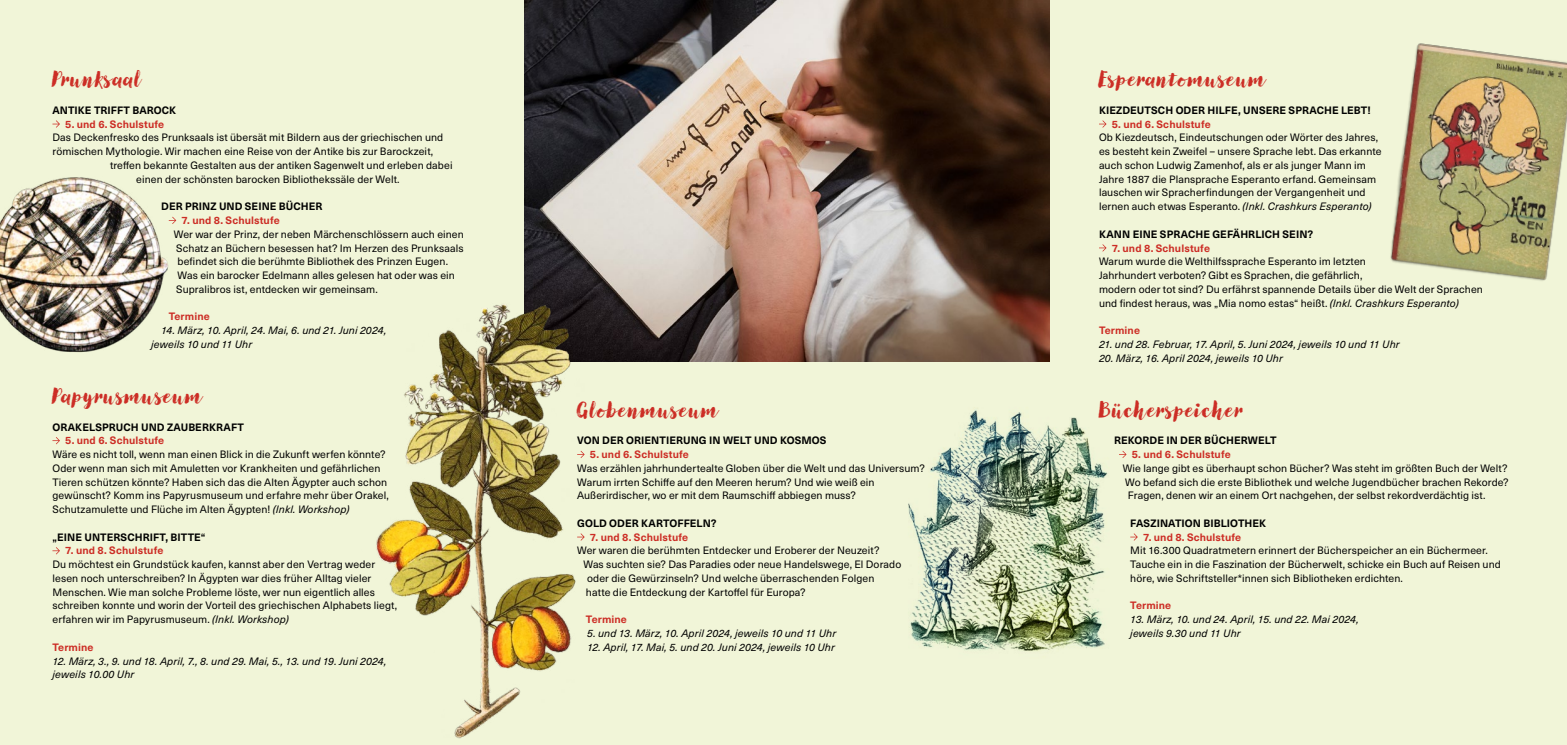
<style>
.page{position:relative;width:1567px;height:745px;background:#fff}
.page>*{position:absolute;margin:0;border:0;box-sizing:border-box;transform-origin:0 0}
.Titel_Canvas{font:800 21.25px "Canvas Script";letter-spacing:.06em;color:#cc2d25}
.Titel_Canvas-2{font:800 21.25px "Canvas Script";letter-spacing:.02em;color:#cc2d25}
.Lauftext_8_4pt{font:10.5px/13.8px "Neue Haas Unica W1 G";letter-spacing:.01em;color:#000}
.Lauftext_8_4pt-2{font:italic 10.5px/13.8px "Neue Haas Unica W1 G";letter-spacing:.01em;color:#000}
.Titel_8_4pt{font:700 10.5px "Neue Haas Unica W1 G";letter-spacing:.005em;color:#000}
.Hervorhebung_färbig{font:700 10.5px "Neue Haas Unica W1 G";letter-spacing:.01em;color:#cc2d25}
.s1{font-style:italic}
</style>
<div class="page">
<div style="left:0;top:0;width:1566px;height:744px;background:#f1f5d8"></div>
<img style="left:908px;top:410px;width:219px;height:241px">
<img style="left:1390px;top:43px;width:176px;height:238px">
<img style="left:524px;top:0;width:525px;height:361px">
<img style="left:376px;top:272px;width:238px;height:467px">
<svg style="left:52px;top:121px;width:7px;height:6px"></svg>
<svg style="left:169px;top:217px;width:6px;height:6px"></svg>
<svg style="left:52px;top:437px;width:7px;height:6px"></svg>
<svg style="left:52px;top:547px;width:7px;height:6px"></svg>
<svg style="left:577px;top:451px;width:6px;height:6px"></svg>
<svg style="left:577px;top:533px;width:6px;height:7px"></svg>
<svg style="left:1098px;top:121px;width:7px;height:6px"></svg>
<svg style="left:1098px;top:244px;width:7px;height:7px"></svg>
<svg style="left:1118px;top:451px;width:7px;height:6px"></svg>
<svg style="left:1130px;top:533px;width:6px;height:7px"></svg>
<img style="left:0;top:177px;width:169px;height:176px">
<p class="Titel_Canvas-2" style="left:52px;top:65px;width:90px">Prunksaal</p>
<p class="Titel_8_4pt" style="left:52px;top:102px;width:125px">ANTIKE TRIFFT BAROCK</p>
<p class="Hervorhebung_färbig" style="left:65px;top:116px;width:100px">5. und 6. Schulstufe</p>
<p class="Lauftext_8_4pt" style="left:52px;top:130px;width:392px">Das Deckenfresko des Prunksaals ist übersät mit Bildern aus der griechischen und</p>
<p class="Lauftext_8_4pt" style="left:52px;top:144px;width:382px">römischen Mythologie. Wir machen eine Reise von der Antike bis zur Barockzeit,</p>
<p class="Lauftext_8_4pt" style="left:110px;top:158px;width:344px">treffen bekannte Gestalten aus der antiken Sagenwelt und erleben dabei</p>
<p class="Lauftext_8_4pt" style="left:136px;top:171px;width:265px">einen der schönsten barocken Bibliothekssäle der Welt.</p>
<p class="Titel_8_4pt" style="left:161px;top:198px;width:163px">DER PRINZ UND SEINE BÜCHER</p>
<p class="Hervorhebung_färbig" style="left:181px;top:212px;width:100px">7. und 8. Schulstufe</p>
<p class="Lauftext_8_4pt" style="left:174px;top:226px;width:291px">Wer war der Prinz, der neben Märchenschlössern auch einen Schatz an Büchern besessen hat? Im Herzen des Prunksaals befindet sich die berühmte Bibliothek des Prinzen Eugen.<br>Was ein barocker Edelmann alles gelesen hat oder was ein Supralibros ist, entdecken wir gemeinsam.</p>
<p class="Hervorhebung_färbig" style="left:169px;top:308px;width:43px">Termine</p>
<p class="Lauftext_8_4pt-2" style="left:151px;top:323px;width:237px;text-indent:10px">14. März, 10. April, 24. Mai, 6. und 21. Juni 2024, jeweils 10 und 11 Uhr</p>
<p class="Titel_Canvas" style="left:52px;top:382px;width:151px">Papyrusmuseum</p>
<p class="Titel_8_4pt" style="left:52px;top:418px;width:193px">ORAKELSPRUCH UND ZAUBERKRAFT</p>
<p class="Hervorhebung_färbig" style="left:65px;top:432px;width:100px">5. und 6. Schulstufe</p>
<p class="Lauftext_8_4pt" style="left:52px;top:446px;width:338px">Wäre es nicht toll, wenn man einen Blick in die Zukunft werfen könnte?<br>Oder wenn man sich mit Amuletten vor Krankheiten und gefährlichen Tieren schützen könnte? Haben sich das die Alten Ägypter auch schon gewünscht? Komm ins Papyrusmuseum und erfahre mehr über Orakel, Schutzamulette und Flüche im Alten Ägypten! <span class="s1">(Inkl. Workshop)</span></p>
<p class="Titel_8_4pt" style="left:52px;top:528px;width:154px">„EINE UNTERSCHRIFT, BITTE“</p>
<p class="Hervorhebung_färbig" style="left:65px;top:542px;width:100px">7. und 8. Schulstufe</p>
<p class="Lauftext_8_4pt" style="left:52px;top:556px;width:346px">Du möchtest ein Grundstück kaufen, kannst aber den Vertrag weder lesen noch unterschreiben? In Ägypten war dies früher Alltag vieler Menschen. Wie man solche Probleme löste, wer nun eigentlich alles schreiben konnte und worin der Vorteil des griechischen Alphabets liegt, erfahren wir im Papyrusmuseum. <span class="s1">(Inkl. Workshop)</span></p>
<p class="Hervorhebung_färbig" style="left:52px;top:638px;width:43px">Termine</p>
<p class="Lauftext_8_4pt-2" style="left:52px;top:653px;width:335px">12. März, 3., 9. und 18. April, 7., 8. und 29. Mai, 5., 13. und 19. Juni 2024, jeweils 10.00 Uhr</p>
<p class="Titel_Canvas" style="left:577px;top:395px;width:142px">Globenmuseum</p>
<p class="Titel_8_4pt" style="left:577px;top:432px;width:251px">VON DER ORIENTIERUNG IN WELT UND KOSMOS</p>
<p class="Hervorhebung_färbig" style="left:590px;top:446px;width:100px">5. und 6. Schulstufe</p>
<p class="Lauftext_8_4pt" style="left:577px;top:460px;width:349px">Was erzählen jahrhundertealte Globen über die Welt und das Universum?<br>Warum irrten Schiffe auf den Meeren herum? Und wie weiß ein<br>Außerirdischer, wo er mit dem Raumschiff abbiegen muss?</p>
<p class="Titel_8_4pt" style="left:577px;top:515px;width:141px">GOLD ODER KARTOFFELN?</p>
<p class="Hervorhebung_färbig" style="left:590px;top:528px;width:100px">7. und 8. Schulstufe</p>
<p class="Lauftext_8_4pt" style="left:577px;top:543px;width:304px">Wer waren die berühmten Entdecker und Eroberer der Neuzeit?</p>
<p class="Lauftext_8_4pt" style="left:583px;top:556px;width:319px">Was suchten sie? Das Paradies oder neue Handelswege, El Dorado</p>
<p class="Lauftext_8_4pt" style="left:587px;top:570px;width:289px">oder die Gewürzinseln? Und welche überraschenden Folgen</p>
<p class="Lauftext_8_4pt" style="left:586px;top:584px;width:221px">hatte die Entdeckung der Kartoffel für Europa?</p>
<p class="Hervorhebung_färbig" style="left:586px;top:611px;width:43px">Termine</p>
<p class="Lauftext_8_4pt-2" style="left:587px;top:625px;width:250px">5. und 13. März, 10. April 2024, jeweils 10 und 11 Uhr</p>
<p class="Lauftext_8_4pt-2" style="left:587px;top:639px;width:249px">12. April, 17. Mai, 5. und 20. Juni 2024, jeweils 10 Uhr</p>
<p class="Titel_Canvas" style="left:1098px;top:65px;width:168px">Esperantomuseum</p>
<p class="Titel_8_4pt" style="left:1098px;top:102px;width:273px">KIEZDEUTSCH ODER HILFE, UNSERE SPRACHE LEBT!</p>
<p class="Hervorhebung_färbig" style="left:1111px;top:116px;width:100px">5. und 6. Schulstufe</p>
<p class="Lauftext_8_4pt" style="left:1098px;top:130px;width:284px">Ob Kiezdeutsch, Eindeutschungen oder Wörter des Jahres, es besteht kein Zweifel – unsere Sprache lebt. Das erkannte auch schon Ludwig Zamenhof, als er als junger Mann im Jahre 1887 die Plansprache Esperanto erfand. Gemeinsam lauschen wir Spracherfindungen der Vergangenheit und lernen auch etwas Esperanto. <span class="s1">(Inkl. Crashkurs Esperanto)</span></p>
<p class="Titel_8_4pt" style="left:1098px;top:226px;width:216px">KANN EINE SPRACHE GEFÄHRLICH SEIN?</p>
<p class="Hervorhebung_färbig" style="left:1111px;top:240px;width:100px">7. und 8. Schulstufe</p>
<p class="Lauftext_8_4pt" style="left:1098px;top:254px;width:385px">Warum wurde die Welthilfssprache Esperanto im letzten<br>Jahrhundert verboten? Gibt es Sprachen, die gefährlich,<br>modern oder tot sind? Du erfährst spannende Details über die Welt der Sprachen und findest heraus, was „Mia nomo estas“ heißt. <span class="s1">(Inkl. Crashkurs Esperanto)</span></p>
<p class="Hervorhebung_färbig" style="left:1098px;top:322px;width:43px">Termine</p>
<p class="Lauftext_8_4pt-2" style="left:1098px;top:336px;width:302px">21. und 28. Februar, 17. April, 5. Juni 2024, jeweils 10 und 11 Uhr</p>
<p class="Lauftext_8_4pt-2" style="left:1098px;top:350px;width:185px">20. März, 16. April 2024, jeweils 10 Uhr</p>
<p class="Titel_Canvas" style="left:1098px;top:395px;width:146px">Bücherspeicher</p>
<p class="Titel_8_4pt" style="left:1113px;top:432px;width:164px">REKORDE IN DER BÜCHERWELT</p>
<p class="Hervorhebung_färbig" style="left:1131px;top:446px;width:100px">5. und 6. Schulstufe</p>
<p class="Lauftext_8_4pt" style="left:1122px;top:460px;width:387px;text-align:justify">Wie lange gibt es überhaupt schon Bücher? Was steht im größten Buch der Welt?<br>Wo befand sich die erste Bibliothek und welche Jugendbücher brachen Rekorde?<br>Fragen, denen wir an einem Ort nachgehen, der selbst rekordverdächtig ist.</p>
<p class="Titel_8_4pt" style="left:1130px;top:515px;width:137px">FASZINATION BIBLIOTHEK</p>
<p class="Hervorhebung_färbig" style="left:1142px;top:528px;width:100px">7. und 8. Schulstufe</p>
<p class="Lauftext_8_4pt" style="left:1130px;top:543px;width:372px">Mit 16.300 Quadratmetern erinnert der Bücherspeicher an ein Büchermeer.<br>Tauche ein in die Faszination der Bücherwelt, schicke ein Buch auf Reisen und höre, wie Schriftsteller*innen sich Bibliotheken erdichten.</p>
<p class="Hervorhebung_färbig" style="left:1130px;top:597px;width:43px">Termine</p>
<p class="Lauftext_8_4pt-2" style="left:1130px;top:611px;width:230px">13. März, 10. und 24. April, 15. und 22. Mai 2024, jeweils 9.30 und 11 Uhr</p>
</div>
